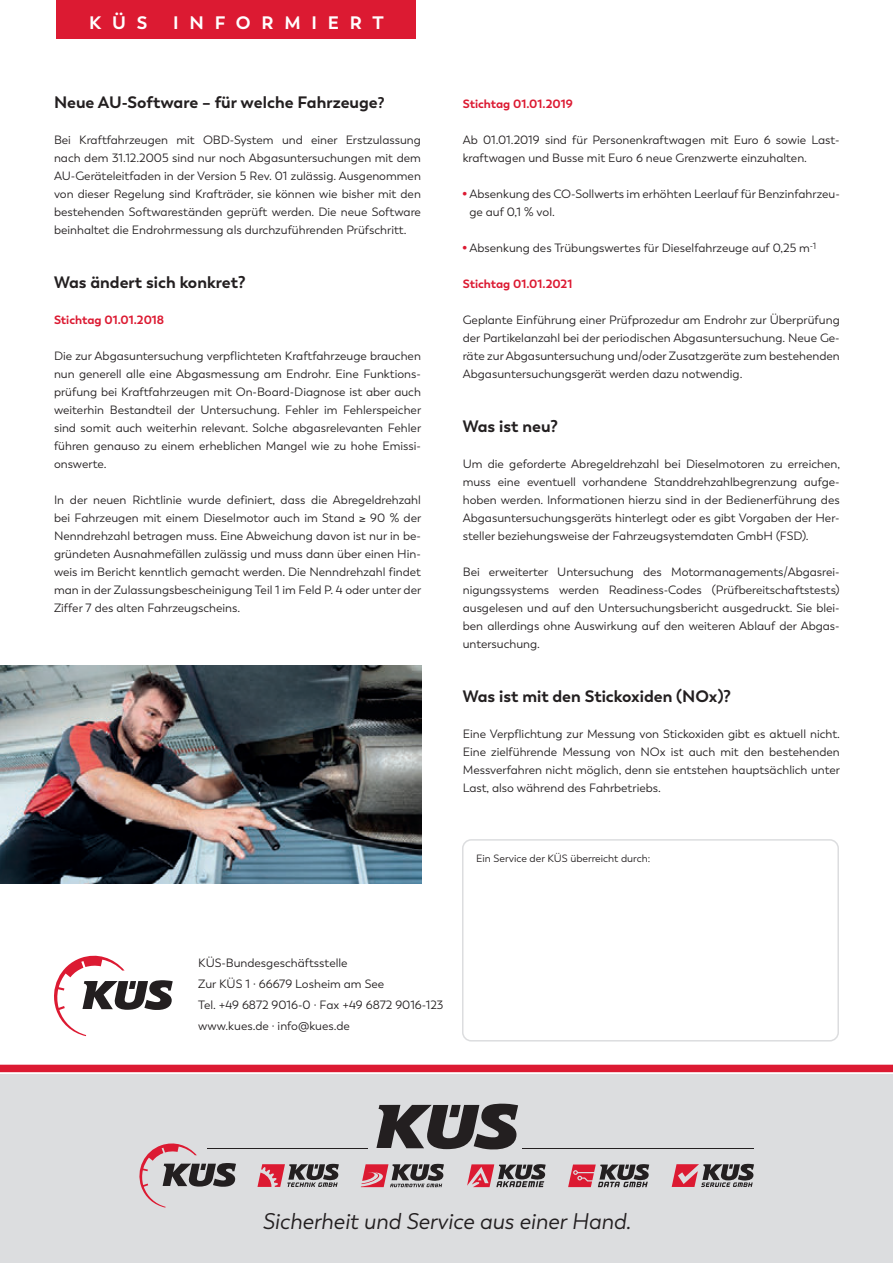
<style>
.page{position:relative;width:893px;height:1263px;background:#fff}
.page>*{position:absolute;margin:0;border:0;box-sizing:border-box;transform-origin:0 0}
.t1{font:italic 22.5px "Trenda";color:#231f20}
.t2{font:700 18px "Trenda";color:#fff}
.t3{font:700 16.5px "Trenda";color:#231f20}
.t4{font:12px/18px "Trenda";color:#231f20;text-align:justify}
.t5{font:700 12px "Trenda";color:#dc1a32}
.t6{font:10.5px "Trenda";color:#231f20}
.s1{font-size:15px}
.s2{font-family:"Univers LT";font-stretch:condensed;color:#dc1a32}
</style>
<div class="page">
<div style="left:0;top:1074px;width:893px;height:189px;background:#dcdddf"></div>
<svg style="left:54px;top:955px;width:119px;height:81px"></svg>
<div style="left:56px;top:0;width:360px;height:39px;background:#dc1a32"></div>
<svg style="left:139px;top:1143px;width:97px;height:64px"></svg>
<svg style="left:672px;top:1164px;width:82px;height:23px"></svg>
<svg style="left:257px;top:1164px;width:82px;height:23px"></svg>
<svg style="left:376px;top:1104px;width:142px;height:46px"></svg>
<hr style="left:207px;top:1148px;width:160px;height:1px;background:#231f20">
<hr style="left:522px;top:1148px;width:232px;height:1px;background:#231f20">
<svg style="left:361px;top:1164px;width:83px;height:23px"></svg>
<svg style="left:467px;top:1164px;width:79px;height:23px"></svg>
<svg style="left:568px;top:1164px;width:81px;height:23px"></svg>
<div style="left:462px;top:839px;width:377px;height:202px;border:2px solid #dcdddf;border-radius:9px"></div>
<div style="left:0;top:1065px;width:893px;height:7px;background:#dc1a32"></div>
<img style="left:0;top:665px;width:422px;height:218px">
<h2 class="t2" style="left:89px;top:11px;width:60px">KÜS</h2>
<h2 class="t2" style="left:173px;top:11px;width:212px">INFORMIERT</h2>
<h3 class="t3" style="left:54px;top:92px;width:332px">Neue AU-Software – für welche Fahrzeuge<span class="s1">?</span></h3>
<p class="t4" style="left:54px;top:131px;width:368px">Bei Kraftfahrzeugen mit OBD-System und einer Erstzulassung nach dem 31.12.2005 sind nur noch Abgasuntersuchungen mit dem AU-Geräteleitfaden in der Version 5 Rev. 01 zulässig. Ausgenommen von dieser Regelung sind Krafträder, sie können wie bisher mit den bestehenden Softwareständen geprüft werden. Die neue Software beinhaltet die Endrohrmessung als durchzuführenden Prüfschritt.</p>
<h3 class="t3" style="left:54px;top:272px;width:193px">Was ändert sich konkret?</h3>
<p class="t5" style="left:54px;top:312px;width:112px">Stichtag 01.01.2018</p>
<p class="t4" style="left:54px;top:347px;width:369px">Die zur Abgasuntersuchung verpflichteten Kraftfahrzeuge brauchen nun generell alle eine Abgasmessung am Endrohr. Eine Funktions&shy;prüfung bei Kraftfahrzeugen mit On-Board-Diagnose ist aber auch weiterhin Bestandteil der Untersuchung. Fehler im Fehlerspeicher sind somit auch weiterhin relevant. Solche abgasrelevanten Fehler führen genauso zu einem erheblichen Mangel wie zu hohe Emissi&shy;onswerte.</p>
<p class="t4" style="left:54px;top:491px;width:369px">In der neuen Richtlinie wurde definiert, dass die Abregeldrehzahl bei Fahrzeugen mit einem Dieselmotor auch im Stand ≥ 90 % der Nenndrehzahl betragen muss. Eine Abweichung davon ist nur in be&shy;gründeten Ausnahmefällen zulässig und muss dann über einen Hin&shy;weis im Bericht kenntlich gemacht werden. Die Nenndrehzahl findet man in der Zulassungsbescheinigung Teil 1 im Feld P. 4 oder unter der Ziffer 7 des alten Fahrzeugscheins.</p>
<p class="t5" style="left:463px;top:96px;width:112px">Stichtag 01.01.2019</p>
<p class="t4" style="left:463px;top:131px;width:378px">Ab 01.01.2019 sind für Personenkraftwagen mit Euro 6 sowie Last&shy;kraftwagen und Busse mit Euro 6 neue Grenzwerte einzuhalten.</p>
<p class="t4" style="left:469px;top:185px;width:372px;text-indent:-7px"><span class="s2">•</span> Absenkung des CO-Sollwerts im erhöhten Leerlauf für Benzinfahrzeu&shy;ge auf 0,1 % vol.</p>
<p class="t4" style="left:463px;top:239px;width:355px"><span class="s2">•</span> Absenkung des Trübungswertes für Dieselfahrzeuge auf 0,25 m<sup>-1</sup></p>
<p class="t5" style="left:463px;top:276px;width:111px">Stichtag 01.01.2021</p>
<p class="t4" style="left:463px;top:311px;width:378px">Geplante Einführung einer Prüfprozedur am Endrohr zur Überprüfung der Partikelanzahl bei der periodischen Abgasuntersuchung. Neue Ge&shy;räte zur Abgasuntersuchung und/oder Zusatzgeräte zum bestehenden Abgas untersuchungsgerät werden dazu notwendig.</p>
<h3 class="t3" style="left:463px;top:416px;width:97px">Was ist neu?</h3>
<p class="t4" style="left:463px;top:455px;width:379px">Um die geforderte Abregeldrehzahl bei Dieselmotoren zu erreichen, muss eine eventuell vorhandene Standdrehzahlbegrenzung aufge&shy;hoben werden. Informationen hierzu sind in der Bedienerführung des Abgasuntersuchungsgeräts hinterlegt oder es gibt Vorgaben der Her&shy;steller beziehungsweise der Fahrzeugsystemdaten GmbH (FSD).</p>
<p class="t4" style="left:463px;top:563px;width:378px">Bei erweiterter Untersuchung des Motormanagements/Abgasrei&shy;nigungssystems werden Readiness-Codes (Prüfbereitschaftstests) ausgelesen und auf den Untersuchungsbericht ausgedruckt. Sie blei&shy;ben allerdings ohne Auswirkung auf den weiteren Ablauf der Abgas&shy;untersuchung.</p>
<h3 class="t3" style="left:463px;top:686px;width:270px">Was ist mit den Stickoxiden (NOx)?</h3>
<p class="t4" style="left:463px;top:725px;width:379px">Eine Verpflichtung zur Messung von Stickoxiden gibt es aktuell nicht.<br>Eine zielführende Messung von NOx ist auch mit den bestehenden Messverfahren nicht möglich, denn sie entstehen hauptsächlich unter Last, also während des Fahrbetriebs.</p>
<p class="t6" style="left:476px;top:852px;width:176px">Ein Service der KÜS überreicht durch:</p>
<p class="t4" style="left:198px;top:952px;width:247px;line-height:21px;text-align:left">KÜS-Bundesgeschäftsstelle<br>Zur KÜS 1 · 66679 Losheim am See<br>Tel. +49 6872 9016-0 · Fax +49 6872 9016-123 www.kues.de · info@kues.de</p>
<h1 class="t1" style="left:263px;top:1208px;width:370px">Sicherheit und Service aus einer Hand.</h1>
</div>
